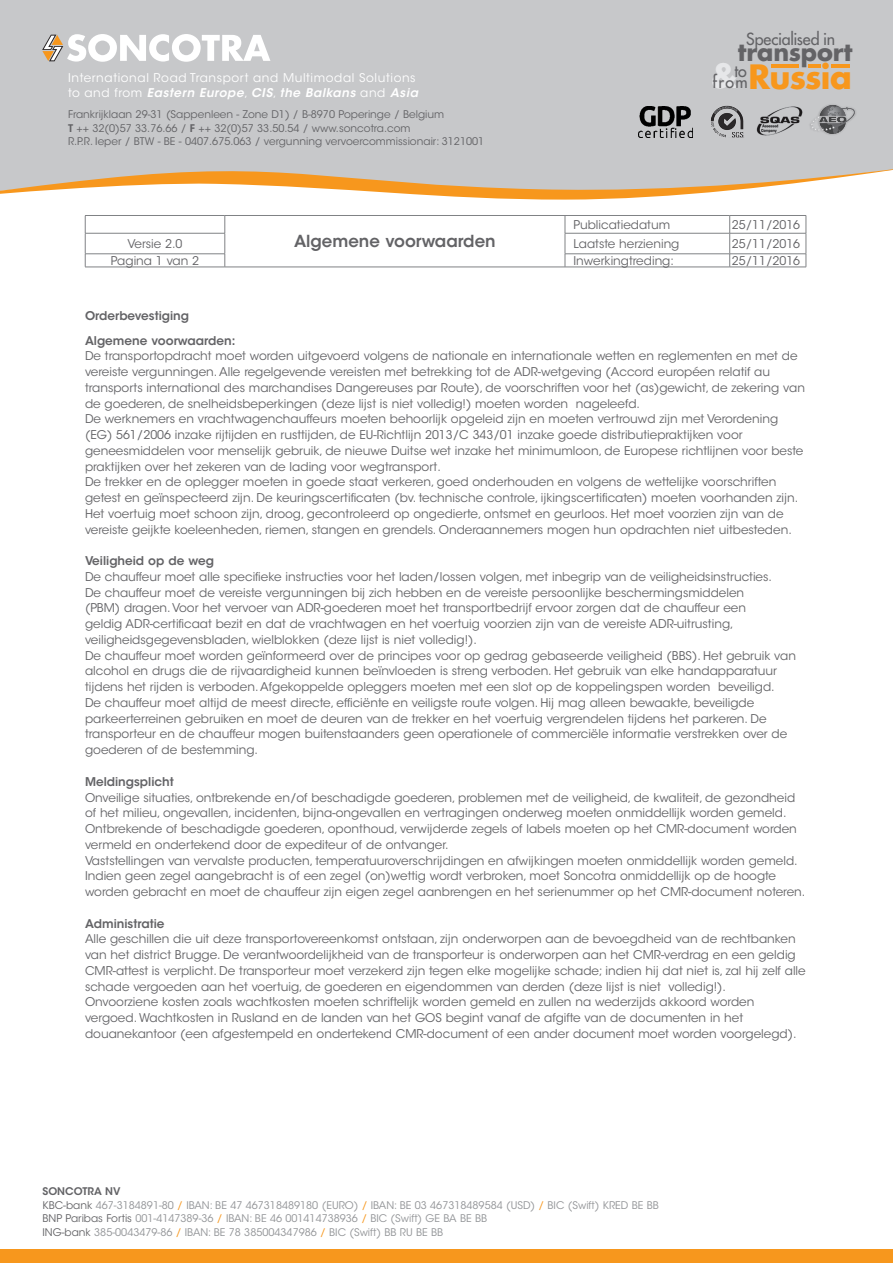
<style>
.page{position:relative;width:893px;height:1263px;background:#fff}
.page>*{position:absolute;margin:0;border:0;box-sizing:border-box;transform-origin:0 0}
.t1{font:700 32.7px "Futura";letter-spacing:-.025em;color:#f7971d}
.t2{font:700 24.45px "Futura";letter-spacing:-.005em;color:#636366}
.Normaal{font:600 16.5px "ITC Avant Garde Std";color:#636366}
.t3{font:16.35px "Futura";letter-spacing:-.01em;color:#636366}
.Normaal-2{font:12px/15.8px "ITC Avant Garde Std";color:#636366}
.Normaal-3{font:600 12px "ITC Avant Garde Std";color:#636366}
.t4{font:12px "ITC Avant Garde Std";letter-spacing:.05em;color:#fff}
.t5{font:italic 600 12px "ITC Avant Garde Std";letter-spacing:.05em;color:#fff}
.Normaal-4{font:10.5px/13.5px "ITC Avant Garde Std";color:#939598}
.Normaal-5{font:10.5px/13.5px "ITC Avant Garde Std";color:#636366}
.Normaal-6{font:600 10.5px "ITC Avant Garde Std";color:#636366}
.s1{font-weight:400;font-style:normal}
.s2{font-weight:600}
.s3{color:#e6e7e9}
.s4{color:#636366}
.s5{color:#f7971d}
</style>
<div class="page">
<div style="left:0;top:0;width:893px;height:159px;background:#c7c8ca"></div>
<svg style="left:0;top:159px;width:893px;height:41px"></svg>
<svg style="left:42px;top:34px;width:228px;height:28px"></svg>
<div style="left:0;top:1250px;width:893px;height:13px;background:#f7971d"></div>
<hr style="left:771px;top:64px;width:28px;height:3px;background:#f7971d">
<svg style="left:808px;top:64px;width:13px;height:3px"></svg>
<hr style="left:831px;top:64px;width:18px;height:3px;background:#f7971d">
<div style="left:809px;top:103px;width:48px;height:33px;background:#c7c8ca"></div>
<img style="left:810px;top:104px;width:47px;height:34px">
<img style="left:756px;top:106px;width:47px;height:30px">
<img style="left:709px;top:104px;width:37px;height:36px">
<hr style="left:85px;top:215px;width:140px;height:1px;background:#808285">
<hr style="left:225px;top:215px;width:340px;height:1px;background:#808285">
<hr style="left:225px;top:267px;width:340px;height:1px;background:#808285">
<hr style="left:565px;top:215px;width:165px;height:1px;background:#808285">
<hr style="left:730px;top:215px;width:76px;height:1px;background:#808285">
<svg style="left:85px;top:216px;width:1px;height:51px"></svg>
<hr style="left:85px;top:267px;width:140px;height:1px;background:#808285">
<svg style="left:806px;top:216px;width:1px;height:51px"></svg>
<hr style="left:565px;top:267px;width:165px;height:1px;background:#808285">
<hr style="left:730px;top:267px;width:76px;height:1px;background:#808285">
<hr style="left:85px;top:233px;width:140px;height:1px;background:#808285">
<hr style="left:565px;top:233px;width:165px;height:1px;background:#808285">
<hr style="left:730px;top:233px;width:76px;height:1px;background:#808285">
<hr style="left:85px;top:254px;width:140px;height:1px;background:#808285">
<svg style="left:225px;top:216px;width:1px;height:51px"></svg>
<hr style="left:565px;top:254px;width:165px;height:1px;background:#808285">
<svg style="left:565px;top:216px;width:1px;height:51px"></svg>
<hr style="left:730px;top:254px;width:76px;height:1px;background:#808285">
<svg style="left:729px;top:216px;width:1px;height:51px"></svg>
<img style="left:638px;top:106px;width:55px;height:32px">
<p class="t4" style="left:68px;top:71px;width:349px">International Road Transport and Multimodal Solutions</p>
<p class="t5" style="left:68px;top:85px;width:352px"><span class="s1">to and from</span> Eastern Europe<span class="s1">,</span> CIS<span class="s1">,</span> the Balkans <span class="s1">and</span> Asia</p>
<p class="Normaal-5" style="left:68px;top:108px;width:378px">Frankrijklaan 29-31 (Sappenleen - Zone D1) / B-8970 Poperinge / Belgium</p>
<p class="Normaal-5" style="left:68px;top:122px;width:418px"><span class="s2">T</span> ++ 32(0)57 33.76.66 / <span class="s2">F</span> ++ 32(0)57 33.50.54 / www.soncotra.com<br>R.P.R. Ieper / BTW - BE - 0407.675.063 / vergunning vervoercommissionair: 3121001</p>
<p class="t3" style="left:746px;top:29px;width:90px">Specialised in</p>
<p class="t2" style="left:738px;top:35px;width:116px">transport</p>
<p class="t3" style="left:713px;top:71px;width:37px">from</p>
<p class="t1" style="left:711px;top:54px;width:142px"><span class="s3">&amp;</span><sup>to</sup>Russia</p>
<p class="Normaal-2" style="left:573px;top:217px;width:98px">Publicatiedatum</p>
<p class="Normaal-2" style="left:732px;top:217px;width:70px">25/11/2016</p>
<p class="Normaal" style="left:294px;top:231px;width:203px">Algemene voorwaarden</p>
<p class="Normaal-2" style="left:128px;top:236px;width:56px">Versie 2.0</p>
<p class="Normaal-2" style="left:573px;top:236px;width:107px">Laatste herziening</p>
<p class="Normaal-2" style="left:732px;top:236px;width:70px">25/11/2016</p>
<p class="Normaal-2" style="left:111px;top:253px;width:90px">Pagina 1 van 2</p>
<p class="Normaal-2" style="left:573px;top:253px;width:102px">Inwerkingtreding:</p>
<p class="Normaal-2" style="left:732px;top:253px;width:70px">25/11/2016</p>
<p class="Normaal-3" style="left:85px;top:308px;width:106px">Orderbevestiging</p>
<p class="Normaal-3" style="left:85px;top:333px;width:152px">Algemene voorwaarden:</p>
<p class="Normaal-2" style="left:85px;top:348px;width:714px">De transportopdracht moet worden uitgevoerd volgens de nationale en internationale wetten en reglementen en met de vereiste vergunningen. Alle regelgevende vereisten met betrekking tot de ADR-wetgeving (Accord européen relatif au</p>
<p class="Normaal-2" style="left:85px;top:380px;width:721px">transports international des marchandises Dangereuses par Route), de voorschriften voor het (as)gewicht, de zekering van de goederen, de snelheidsbeperkingen (deze lijst is niet volledig!) moeten worden nageleefd.</p>
<p class="Normaal-2" style="left:85px;top:411px;width:720px">De werknemers en vrachtwagenchauffeurs moeten behoorlijk opgeleid zijn en moeten vertrouwd zijn met Verordening (EG) 561/2006 inzake rijtijden en rusttijden, de EU-Richtlijn 2013/C 343/01 inzake goede distributiepraktijken voor geneesmiddelen voor menselijk gebruik, de nieuwe Duitse wet inzake het minimumloon, de Europese richtlijnen voor beste praktijken over het zekeren van de lading voor wegtransport.</p>
<p class="Normaal-2" style="left:85px;top:474px;width:715px">De trekker en de oplegger moeten in goede staat verkeren, goed onderhouden en volgens de wettelijke voorschriften getest en geïnspecteerd zijn. De keuringscertificaten (bv. technische controle, ijkingscertificaten) moeten voorhanden zijn.<br>Het voertuig moet schoon zijn, droog, gecontroleerd op ongedierte, ontsmet en geurloos. Het moet voorzien zijn van de vereiste geijkte koeleenheden, riemen, stangen en grendels. Onderaannemers mogen hun opdrachten niet uitbesteden.</p>
<p class="Normaal-3" style="left:85px;top:553px;width:130px">Veiligheid op de weg</p>
<p class="Normaal-2" style="left:85px;top:569px;width:688px">De chauffeur moet alle specifieke instructies voor het laden/lossen volgen, met inbegrip van de veiligheidsinstructies.<br>De chauffeur moet de vereiste vergunningen bij zich hebben en de vereiste persoonlijke beschermingsmiddelen (PBM) dragen. Voor het vervoer van ADR-goederen moet het transportbedrijf ervoor zorgen dat de chauffeur een geldig ADR-certificaat bezit en dat de vrachtwagen en het voertuig voorzien zijn van de vereiste ADR-uitrusting, veiligheidsgegevensbladen, wielblokken (deze lijst is niet volledig!).</p>
<p class="Normaal-2" style="left:85px;top:648px;width:712px">De chauffeur moet worden geïnformeerd over de principes voor op gedrag gebaseerde veiligheid (BBS). Het gebruik van alcohol en drugs die de rijvaardigheid kunnen beïnvloeden is streng verboden. Het gebruik van elke handapparatuur tijdens het rijden is verboden. Afgekoppelde opleggers moeten met een slot op de koppelingspen worden beveiligd.</p>
<p class="Normaal-2" style="left:85px;top:695px;width:704px">De chauffeur moet altijd de meest directe, efficiënte en veiligste route volgen. Hij mag alleen bewaakte, beveiligde parkeerterreinen gebruiken en moet de deuren van de trekker en het voertuig vergrendelen tijdens het parkeren. De transporteur en de chauffeur mogen buitenstaanders geen operationele of commerciële informatie verstrekken over de goederen of de bestemming.</p>
<p class="Normaal-3" style="left:85px;top:774px;width:90px">Meldingsplicht</p>
<p class="Normaal-2" style="left:85px;top:789px;width:713px">Onveilige situaties, ontbrekende en/of beschadigde goederen, problemen met de veiligheid, de kwaliteit, de gezondheid of het milieu, ongevallen, incidenten, bijna-ongevallen en vertragingen onderweg moeten onmiddellijk worden gemeld.<br>Ontbrekende of beschadigde goederen, oponthoud, verwijderde zegels of labels moeten op het CMR-document worden vermeld en ondertekend door de expediteur of de ontvanger.</p>
<p class="Normaal-2" style="left:85px;top:852px;width:722px">Vaststellingen van vervalste producten, temperatuuroverschrijdingen en afwijkingen moeten onmiddellijk worden gemeld.<br>Indien geen zegel aangebracht is of een zegel (on)wettig wordt verbroken, moet Soncotra onmiddellijk op de hoogte worden gebracht en moet de chauffeur zijn eigen zegel aanbrengen en het serienummer op het CMR-document noteren.</p>
<p class="Normaal-3" style="left:85px;top:915px;width:81px">Administratie</p>
<p class="Normaal-2" style="left:85px;top:931px;width:722px">Alle geschillen die uit deze transportovereenkomst ontstaan, zijn onderworpen aan de bevoegdheid van de rechtbanken van het district Brugge. De verantwoordelijkheid van de transporteur is onderworpen aan het CMR-verdrag en een geldig CMR-attest is verplicht. De transporteur moet verzekerd zijn tegen elke mogelijke schade; indien hij dat niet is, zal hij zelf alle schade vergoeden aan het voertuig, de goederen en eigendommen van derden (deze lijst is niet volledig!).</p>
<p class="Normaal-2" style="left:85px;top:994px;width:713px">Onvoorziene kosten zoals wachtkosten moeten schriftelijk worden gemeld en zullen na wederzijds akkoord worden vergoed. Wachtkosten in Rusland en de landen van het GOS begint vanaf de afgifte van de documenten in het douanekantoor (een afgestempeld en ondertekend CMR-document of een ander document moet worden voorgelegd).</p>
<p class="Normaal-6" style="left:43px;top:1184px;width:80px">SONCOTRA NV</p>
<p class="Normaal-4" style="left:43px;top:1198px;width:618px"><span class="s4">KBC-bank</span> 467-3184891-80 <span class="s5">/</span> IBAN: BE 47 467318489180 (EURO) <span class="s5">/</span> IBAN: BE 03 467318489584 (USD) <span class="s5">/</span> BIC (Swift) KRED BE BB</p>
<p class="Normaal-4" style="left:43px;top:1212px;width:446px"><span class="s4">BNP Paribas Fortis</span> 001-4147389-36 <span class="s5">/</span> IBAN: BE 46 001414738936 <span class="s5">/</span> BIC (Swift) GE BA BE BB<br><span class="s4">ING-bank</span> 385-0043479-86 <span class="s5">/</span> IBAN: BE 78 385004347986 <span class="s5">/</span> BIC (Swift) BB RU BE BB</p>
</div>
